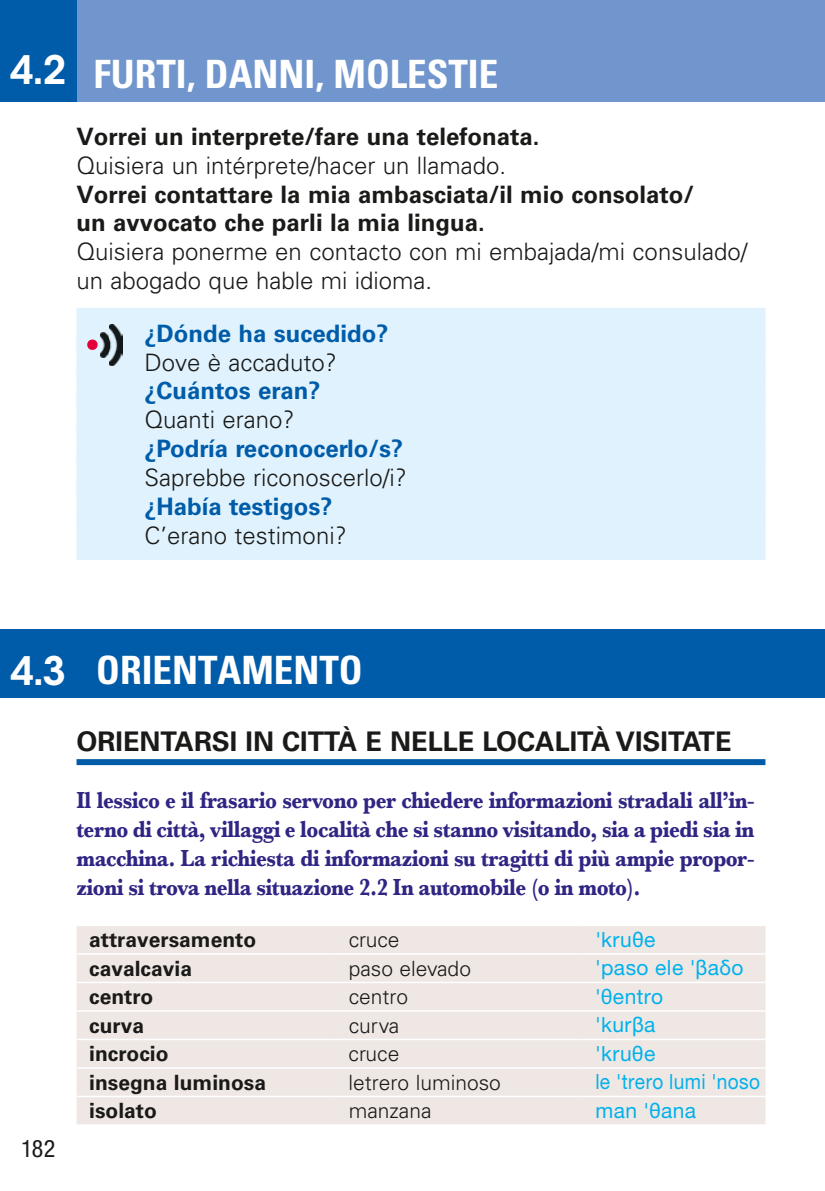
<style>
.page{position:relative;width:825px;height:1191px;background:#fff}
.page>*{position:absolute;margin:0;border:0;box-sizing:border-box;transform-origin:0 0}
.t1{font:700 condensed 39px "Univers LT Std";color:#fff}
.t2{font:700 27px "Univers LT Std";color:#1a1a18}
.t3{font:700 expanded 24px/28.8px "Baskerville URW";letter-spacing:-.025em;color:#2f2583;text-align:justify;scale:.88 1}
.t4{font:300 24px/28.8px "Univers LT Std";color:#1a1a18}
.t5{font:700 24px/28.8px "Univers LT Std";color:#1a1a18}
.t6{font:700 24px "Univers LT Std";color:#005ca9}
.t7{font:condensed 24px "Helvetica Neue LT Std";color:#1a1a18}
.t8{font:700 21px "Univers LT Std";color:#1a1a18}
.t9{font:300 21px "Univers LT Std";color:#1a1a18}
.t10{font:21px "Helvetica Neue";letter-spacing:.02em;color:#00b1eb}
.t11{font:21px "Helvetica Neue";letter-spacing:.02em;color:#00b1eb;scale:.91 1}
.s1{font-family:"ITC Avant Garde Std";font-weight:600;font-stretch:normal}
</style>
<div class="page">
<div style="left:0;top:0;width:825px;height:102px;background:#7195cd"></div>
<div style="left:0;top:0;width:77px;height:102px;background:#005ca9"></div>
<div style="left:77px;top:308px;width:688px;height:42px;background:#dff2fd"></div>
<div style="left:77px;top:337px;width:688px;height:42px;background:#dff2fd"></div>
<div style="left:77px;top:365px;width:688px;height:42px;background:#dff2fd"></div>
<div style="left:77px;top:394px;width:688px;height:42px;background:#dff2fd"></div>
<div style="left:77px;top:423px;width:688px;height:42px;background:#dff2fd"></div>
<div style="left:77px;top:452px;width:688px;height:42px;background:#dff2fd"></div>
<div style="left:77px;top:481px;width:688px;height:42px;background:#dff2fd"></div>
<div style="left:77px;top:518px;width:688px;height:42px;background:#dff2fd"></div>
<div style="left:77px;top:759px;width:688px;height:6px;background:#005ca9"></div>
<div style="left:77px;top:926px;width:688px;height:198px;background:#efe7e4"></div>
<hr style="left:77px;top:953px;width:259px;height:1px;background:#fff">
<hr style="left:336px;top:953px;width:247px;height:1px;background:#fff">
<hr style="left:583px;top:953px;width:182px;height:1px;background:#fff">
<hr style="left:77px;top:1038px;width:259px;height:2px;background:#fff">
<hr style="left:336px;top:1038px;width:247px;height:2px;background:#fff">
<hr style="left:583px;top:1038px;width:182px;height:2px;background:#fff">
<hr style="left:77px;top:1067px;width:259px;height:1px;background:#fff">
<hr style="left:336px;top:1067px;width:247px;height:1px;background:#fff">
<hr style="left:583px;top:1067px;width:182px;height:1px;background:#fff">
<hr style="left:77px;top:1095px;width:259px;height:2px;background:#fff">
<hr style="left:336px;top:1095px;width:247px;height:2px;background:#fff">
<hr style="left:583px;top:1095px;width:182px;height:2px;background:#fff">
<hr style="left:77px;top:981px;width:259px;height:2px;background:#fff">
<hr style="left:336px;top:981px;width:247px;height:2px;background:#fff">
<hr style="left:583px;top:981px;width:182px;height:2px;background:#fff">
<hr style="left:77px;top:1010px;width:259px;height:1px;background:#fff">
<hr style="left:336px;top:1010px;width:247px;height:1px;background:#fff">
<hr style="left:583px;top:1010px;width:182px;height:1px;background:#fff">
<div style="left:0;top:629px;width:825px;height:68px;background:#005ca9"></div>
<svg style="left:87px;top:339px;width:11px;height:11px"></svg>
<img style="left:101px;top:333px;width:8px;height:24px">
<img style="left:109px;top:324px;width:13px;height:42px">
<h1 class="t1" style="left:10px;top:51px;width:489px"><span class="s1">4.2</span> FURTI, DANNI, MOLESTIE</h1>
<p class="t5" style="left:77px;top:124px;width:464px">Vorrei un interprete/fare una telefonata.</p>
<p class="t4" style="left:77px;top:153px;width:431px">Quisiera un intérprete/hacer un llamado.</p>
<p class="t5" style="left:77px;top:182px;width:619px">Vorrei contattare la mia ambasciata/il mio consolato/ un avvocato che parli la mia lingua.</p>
<p class="t4" style="left:77px;top:239px;width:672px">Quisiera ponerme en contacto con mi embajada/mi consulado/ un abogado que hable mi idioma.</p>
<p class="t6" style="left:145px;top:324px;width:246px">¿Dónde ha sucedido?</p>
<p class="t4" style="left:145px;top:350px;width:194px">Dove è accaduto?</p>
<p class="t6" style="left:145px;top:382px;width:177px">¿Cuántos eran?</p>
<p class="t4" style="left:145px;top:407px;width:152px">Quanti erano?</p>
<p class="t6" style="left:145px;top:440px;width:260px">¿Podría reconocerlo/s?</p>
<p class="t4" style="left:145px;top:465px;width:264px">Saprebbe riconoscerlo/i?</p>
<p class="t6" style="left:145px;top:497px;width:189px">¿Había testigos?</p>
<p class="t4" style="left:145px;top:523px;width:204px">C’erano testimoni?</p>
<h1 class="t1" style="left:10px;top:648px;width:354px"><span class="s1">4.3</span> ORIENTAMENTO</h1>
<p class="t2" style="left:77px;top:731px;width:656px">ORIENTARSI IN CITTÀ E NELLE LOCALITÀ VISITATE</p>
<p class="t7" style="left:21px;top:1134px;width:36px">182</p>
<p class="t3" style="left:77px;top:788px;width:772px">Il lessico e il frasario servono per chiedere informazioni stradali all’in&shy;terno di città, villaggi e località che si stanno visitando, sia a piedi sia in macchina. La richiesta di informazioni su tragitti di più ampie propor&shy;zioni si trova nella situazione 2.2 In automobile (o in moto).</p>
<p class="t8" style="left:89px;top:932px;width:168px">attraversamento</p>
<p class="t9" style="left:349px;top:932px;width:52px">cruce</p>
<p class="t10" style="left:595px;top:927px;width:62px">'kruθe</p>
<p class="t8" style="left:89px;top:960px;width:104px">cavalcavia</p>
<p class="t9" style="left:349px;top:960px;width:124px">paso elevado</p>
<p class="t10" style="left:595px;top:955px;width:150px">'paso ele 'βaδo</p>
<p class="t8" style="left:89px;top:989px;width:66px">centro</p>
<p class="t9" style="left:349px;top:989px;width:61px">centro</p>
<p class="t10" style="left:595px;top:984px;width:69px">'θentro</p>
<p class="t8" style="left:89px;top:1017px;width:56px">curva</p>
<p class="t9" style="left:349px;top:1017px;width:52px">curva</p>
<p class="t10" style="left:595px;top:1012px;width:62px">'kurβa</p>
<p class="t8" style="left:89px;top:1046px;width:81px">incrocio</p>
<p class="t9" style="left:349px;top:1046px;width:52px">cruce</p>
<p class="t10" style="left:595px;top:1041px;width:62px">'kruθe</p>
<p class="t8" style="left:89px;top:1074px;width:178px">insegna luminosa</p>
<p class="t9" style="left:349px;top:1074px;width:154px">letrero luminoso</p>
<p class="t11" style="left:595px;top:1069px;width:183px">le 'trero lumi 'noso</p>
<p class="t8" style="left:89px;top:1103px;width:69px">isolato</p>
<p class="t9" style="left:349px;top:1103px;width:84px">manzana</p>
<p class="t10" style="left:595px;top:1102px;width:102px">man 'θana</p>
</div>
